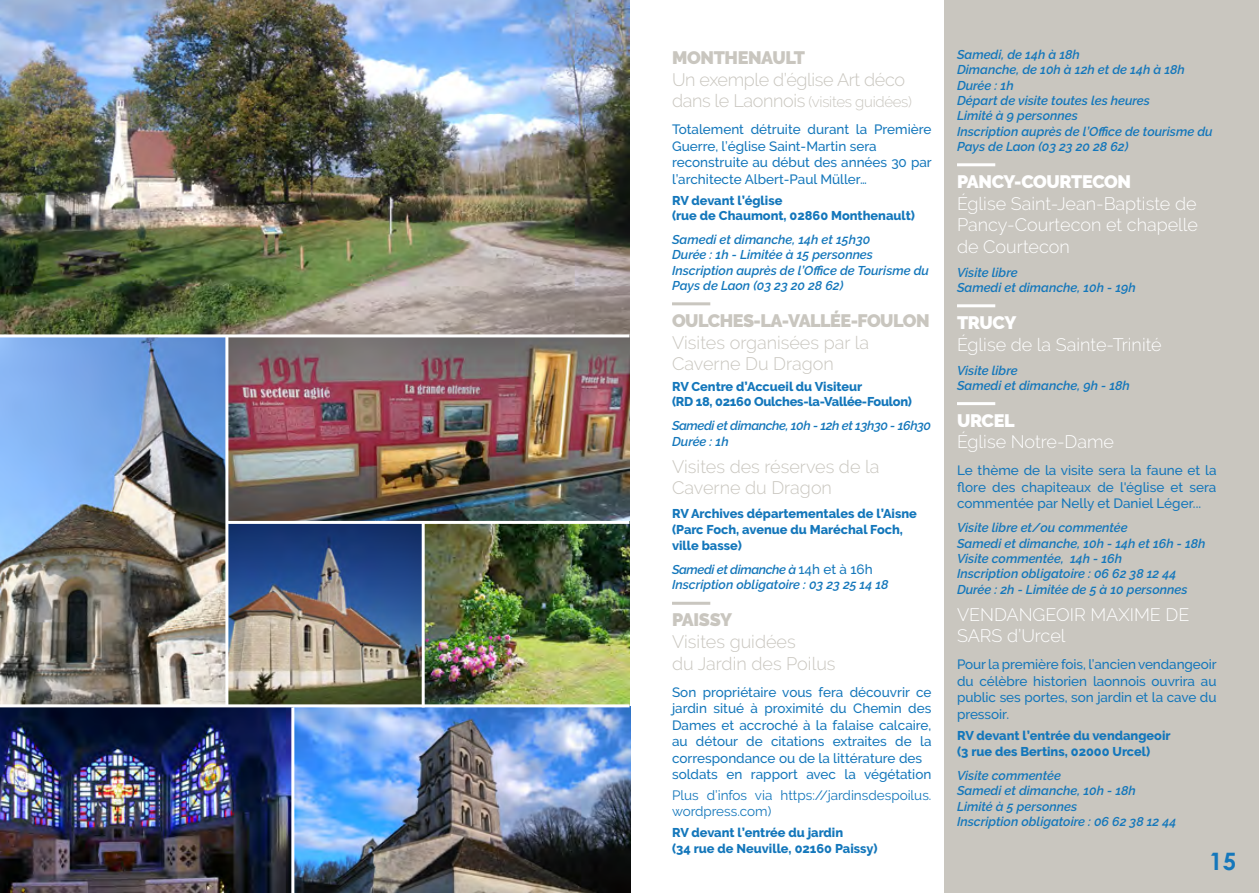
<style>
.page{position:relative;width:1259px;height:893px;background:#fff}
.page>*{position:absolute;margin:0;border:0;box-sizing:border-box;transform-origin:0 0}
.t1{font:700 24px "Century Gothic";color:#1477bb}
.t2{font:300 18px/21.6px "Raleway";color:#fff;text-align:justify}
.t3{font:300 18px/21.6px "Raleway";color:#c9c6bf}
.t4{font:900 18px "Raleway";letter-spacing:-.03em;color:#c9c6bf}
.t5{font:900 18px "Raleway";letter-spacing:-.02em;color:#fff}
.t6{font:300 18px "Raleway";letter-spacing:-.02em;color:#c9c6bf}
.t7{font:300 15px "Raleway";letter-spacing:-.02em;color:#c9c6bf}
.t8{font:500 13.5px/16.5px "Raleway";color:#1477bb}
.t9{font:13.5px/16.2px "Raleway";color:#1477bb}
.t10{font:italic 600 12.75px/15.3px "Raleway";color:#1477bb}
.t11{font:800 12.75px/15.3px "Raleway";color:#1477bb}
.t12{font:italic 600 12.75px/15.3px "Raleway";letter-spacing:-.03em;color:#1477bb}
.t13{font:800 12.75px/15.3px "Raleway";letter-spacing:-.02em;color:#1477bb}
.s1{font-size:18px}
.s2{font-weight:800;font-style:normal}
.s3{font-weight:500;font-style:normal;font-size:13.5px}
</style>
<div class="page">
<div style="left:944px;top:0;width:314px;height:893px;background:#c9c6bf"></div>
<hr style="left:672px;top:302px;width:38px;height:3px;background:#c9c6bf">
<hr style="left:672px;top:602px;width:38px;height:3px;background:#c9c6bf">
<hr style="left:957px;top:163px;width:38px;height:3px;background:#fff">
<hr style="left:957px;top:304px;width:38px;height:3px;background:#fff">
<hr style="left:957px;top:402px;width:38px;height:3px;background:#fff">
<img style="left:0;top:0;width:630px;height:893px">
<hr style="left:0;top:334px;width:629px;height:3px;background:#fff">
<hr style="left:0;top:704px;width:629px;height:3px;background:#fff">
<hr style="left:227px;top:521px;width:402px;height:3px;background:#fff">
<hr style="left:225px;top:337px;width:3px;height:369px;background:#fff">
<hr style="left:422px;top:522px;width:3px;height:185px;background:#fff">
<hr style="left:291px;top:707px;width:3px;height:186px;background:#fff">
<h2 class="t4" style="left:672px;top:47px;width:135px">MONTHENAULT</h2>
<h2 class="t6" style="left:672px;top:69px;width:235px">Un exemple d’église Art déco</h2>
<p class="t7" style="left:672px;top:93px;width:241px"><span class="s1">dans le Laonnois</span> (visites guidées)</p>
<p class="t8" style="left:672px;top:121px;width:261px">Totalement détruite durant la Première Guerre, l’église Saint-Martin sera reconstruite au début des années 30 par l’architecte Albert-Paul Müller…</p>
<p class="t11" style="left:672px;top:193px;width:244px">RV devant l’église<br>(rue de Chaumont, 02860 Monthenault)</p>
<p class="t10" style="left:672px;top:232px;width:258px">Samedi et dimanche, 14h et 15h30<br>Durée : 1h - Limitée à 15 personnes Inscription auprès de l’Office de Tourisme du Pays de Laon (03 23 20 28 62)</p>
<h2 class="t4" style="left:672px;top:310px;width:259px">OULCHES-LA-VALLÉE-FOULON</h2>
<h2 class="t3" style="left:672px;top:331px;width:199px">Visites organisées par la<br>Caverne Du Dragon</h2>
<p class="t13" style="left:672px;top:379px;width:241px">RV Centre d’Accueil du Visiteur<br>(RD 18, 02160 Oulches-la-Vallée-Foulon)</p>
<p class="t12" style="left:672px;top:418px;width:261px">Samedi et dimanche, 10h - 12h et 13h30 - 16h30<br>Durée : 1h</p>
<h2 class="t3" style="left:672px;top:456px;width:209px">Visites des réserves de la<br>Caverne du Dragon</h2>
<p class="t11" style="left:672px;top:506px;width:246px">RV Archives départementales de l’Aisne (Parc Foch, avenue du Maréchal Foch,</p>
<p class="t12" style="left:672px;top:534px;width:202px;line-height:24px"><span class="s2">ville basse)<br></span>Samedi et dimanche à <span class="s3">14h et à 16h</span></p>
<p class="t10" style="left:672px;top:577px;width:218px">Inscription obligatoire : 03 23 25 14 18</p>
<h2 class="t4" style="left:672px;top:610px;width:62px">PAISSY</h2>
<h2 class="t3" style="left:672px;top:631px;width:165px">Visites guidées<br>du Jardin des Poilus</h2>
<p class="t8" style="left:672px;top:684px;width:261px">Son propriétaire vous fera découvrir ce jardin situé à proximité du Chemin des Dames et accroché à la falaise calcaire, au détour de citations extraites de la correspondance ou de la littérature des soldats en rapport avec la végétation</p>
<p class="t9" style="left:672px;top:787px;width:261px">Plus d’infos via https://jardinsdespoilus. wordpress.com)</p>
<p class="t11" style="left:672px;top:825px;width:207px">RV devant l’entrée du jardin<br>(34 rue de Neuville, 02160 Paissy)</p>
<p class="t10" style="left:957px;top:47px;width:257px">Samedi, de 14h à 18h<br>Dimanche, de 10h à 12h et de 14h à 18h<br>Durée : 1h<br>Départ de visite toutes les heures<br>Limité à 9 personnes<br>Inscription auprès de l’Office de tourisme du<br>Pays de Laon (03 23 20 28 62)</p>
<h2 class="t5" style="left:957px;top:171px;width:176px">PANCY-COURTECON</h2>
<h2 class="t2" style="left:957px;top:192px;width:242px">Église Saint-Jean-Baptiste de Pancy-Courtecon et chapelle de Courtecon</h2>
<p class="t10" style="left:957px;top:265px;width:180px">Visite libre<br>Samedi et dimanche, 10h - 19h</p>
<h2 class="t5" style="left:957px;top:312px;width:61px">TRUCY</h2>
<h2 class="t2" style="left:957px;top:333px;width:206px">Église de la Sainte-Trinité</h2>
<p class="t10" style="left:957px;top:362px;width:174px">Visite libre<br>Samedi et dimanche, 9h - 18h</p>
<h2 class="t5" style="left:957px;top:410px;width:59px">URCEL</h2>
<h2 class="t2" style="left:957px;top:431px;width:159px">Église Notre-Dame</h2>
<p class="t8" style="left:957px;top:462px;width:261px;text-align:justify">Le thème de la visite sera la faune et la flore des chapiteaux de l'église et sera commentée par Nelly et Daniel Léger...</p>
<p class="t10" style="left:957px;top:520px;width:250px">Visite libre et/ou commentée<br>Samedi et dimanche, 10h - 14h et 16h - 18h Visite commentée, 14h - 16h<br>Inscription obligatoire : 06 62 38 12 44<br>Durée : 2h - Limitée de 5 à 10 personnes</p>
<h2 class="t2" style="left:957px;top:603px;width:234px">VENDANGEOIR MAXIME DE<br>SARS d’Urcel</h2>
<p class="t8" style="left:957px;top:656px;width:261px;text-align:justify">Pour la première fois, l’ancien vendangeoir du célèbre historien laonnois ouvrira au public ses portes, son jardin et la cave du pressoir.</p>
<p class="t11" style="left:957px;top:727px;width:215px;line-height:16.5px">RV devant l’entrée du vendangeoir (3 rue des Bertins, 02000 Urcel)</p>
<p class="t10" style="left:957px;top:768px;width:221px">Visite commentée<br>Samedi et dimanche, 10h - 18h<br>Limité à 5 personnes<br>Inscription obligatoire : 06 62 38 12 44</p>
<h1 class="t1" style="left:1209px;top:846px;width:28px">15</h1>
</div>
